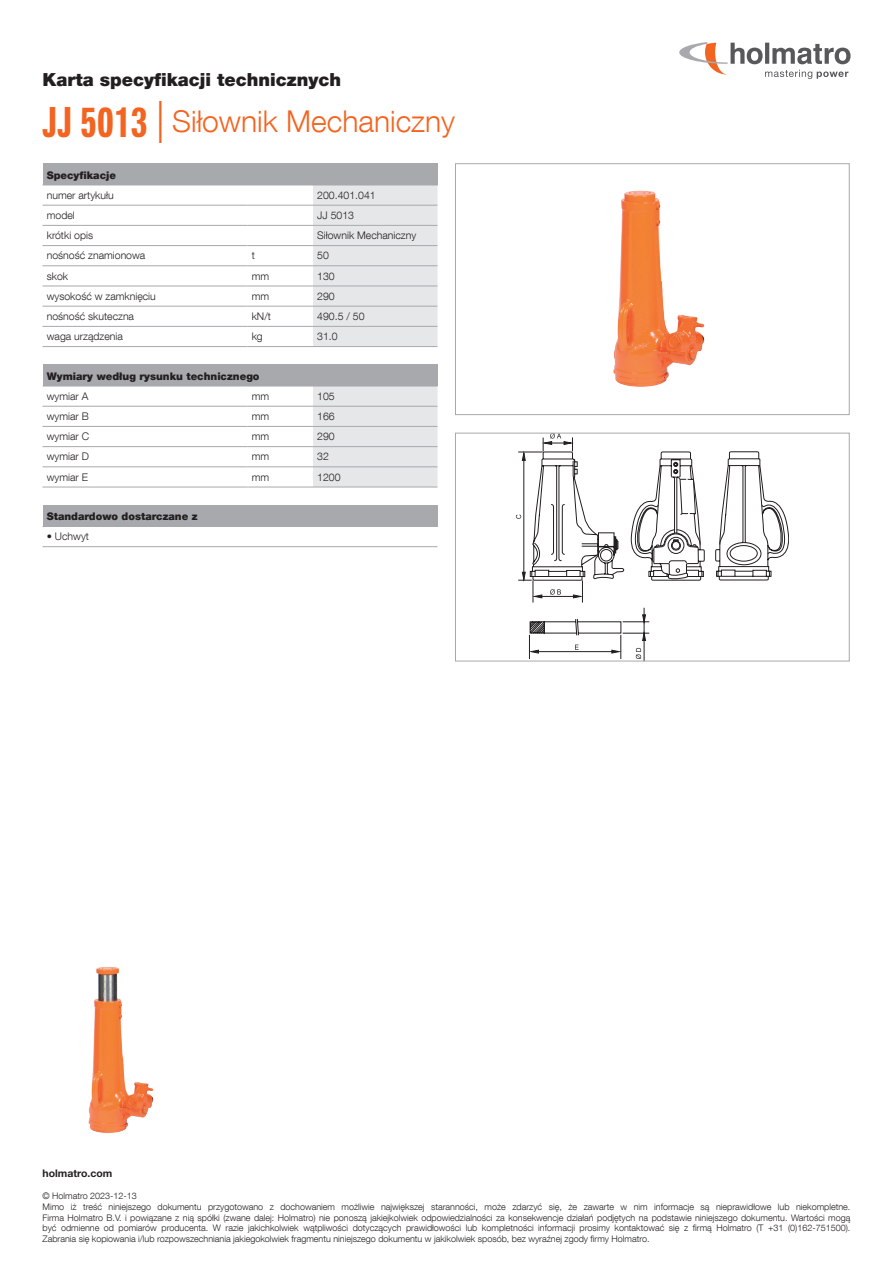
<style>
.page{position:relative;width:893px;height:1263px;background:#fff}
.page>*{position:absolute;margin:0;border:0;box-sizing:border-box;transform-origin:0 0}
.t1{font:300 30px "Helvetica Neue LT Com";color:#f36421}
.t2{font:900 18px "Helvetica Neue LT Com";color:#231f20}
.t3{font:300 10.5px "Helvetica Neue LT Com";color:#231f20}
.t4{font:900 10.5px "Helvetica Neue LT Com";color:#231f20}
.t5{font:700 10.5px "Helvetica Neue LT Std";color:#231f20}
.t6{font:300 9px/10.8px "Helvetica Neue LT Com";color:#231f20}
.s1{font-family:"Neue Helvetica Pro 79 Cm";font-weight:700;font-size:42px}
.s2{font-family:"Helvetica Neue LT Std";font-size:42px}
</style>
<div class="page">
<svg style="left:679px;top:42px;width:171px;height:37px"></svg>
<div style="left:43px;top:164px;width:394px;height:21px;background:#a8a9ad"></div>
<svg style="left:313px;top:164px;width:125px;height:183px"></svg>
<hr style="left:43px;top:185px;width:204px;height:1px;background:#a8a9ad">
<hr style="left:247px;top:185px;width:66px;height:1px;background:#a8a9ad">
<hr style="left:313px;top:185px;width:125px;height:1px;background:#a8a9ad">
<hr style="left:43px;top:205px;width:204px;height:1px;background:#a8a9ad">
<hr style="left:247px;top:205px;width:66px;height:1px;background:#a8a9ad">
<hr style="left:313px;top:205px;width:124px;height:1px;background:#a8a9ad">
<hr style="left:43px;top:225px;width:204px;height:1px;background:#a8a9ad">
<hr style="left:247px;top:225px;width:66px;height:1px;background:#a8a9ad">
<hr style="left:313px;top:225px;width:124px;height:1px;background:#a8a9ad">
<hr style="left:43px;top:245px;width:204px;height:1px;background:#a8a9ad">
<hr style="left:247px;top:245px;width:66px;height:1px;background:#a8a9ad">
<hr style="left:313px;top:245px;width:124px;height:1px;background:#a8a9ad">
<hr style="left:43px;top:265px;width:204px;height:1px;background:#a8a9ad">
<hr style="left:247px;top:265px;width:66px;height:1px;background:#a8a9ad">
<hr style="left:313px;top:265px;width:124px;height:1px;background:#a8a9ad">
<hr style="left:43px;top:286px;width:204px;height:1px;background:#a8a9ad">
<hr style="left:247px;top:286px;width:66px;height:1px;background:#a8a9ad">
<hr style="left:313px;top:286px;width:124px;height:1px;background:#a8a9ad">
<hr style="left:43px;top:306px;width:204px;height:1px;background:#a8a9ad">
<hr style="left:247px;top:306px;width:66px;height:1px;background:#a8a9ad">
<hr style="left:313px;top:306px;width:124px;height:1px;background:#a8a9ad">
<hr style="left:43px;top:346px;width:204px;height:1px;background:#a8a9ad">
<hr style="left:43px;top:326px;width:204px;height:1px;background:#a8a9ad">
<hr style="left:247px;top:346px;width:66px;height:1px;background:#a8a9ad">
<hr style="left:247px;top:326px;width:66px;height:1px;background:#a8a9ad">
<hr style="left:313px;top:346px;width:124px;height:1px;background:#a8a9ad">
<hr style="left:313px;top:326px;width:124px;height:1px;background:#a8a9ad">
<div style="left:43px;top:365px;width:394px;height:21px;background:#a8a9ad"></div>
<svg style="left:313px;top:365px;width:125px;height:122px"></svg>
<hr style="left:43px;top:386px;width:204px;height:1px;background:#a8a9ad">
<hr style="left:247px;top:386px;width:66px;height:1px;background:#a8a9ad">
<hr style="left:313px;top:386px;width:125px;height:1px;background:#a8a9ad">
<hr style="left:43px;top:406px;width:204px;height:1px;background:#a8a9ad">
<hr style="left:247px;top:406px;width:66px;height:1px;background:#a8a9ad">
<hr style="left:313px;top:406px;width:124px;height:1px;background:#a8a9ad">
<hr style="left:43px;top:426px;width:204px;height:1px;background:#a8a9ad">
<hr style="left:247px;top:426px;width:66px;height:1px;background:#a8a9ad">
<hr style="left:313px;top:426px;width:124px;height:1px;background:#a8a9ad">
<hr style="left:43px;top:446px;width:204px;height:1px;background:#a8a9ad">
<hr style="left:247px;top:446px;width:66px;height:1px;background:#a8a9ad">
<hr style="left:313px;top:446px;width:124px;height:1px;background:#a8a9ad">
<hr style="left:43px;top:487px;width:204px;height:1px;background:#a8a9ad">
<hr style="left:43px;top:467px;width:204px;height:1px;background:#a8a9ad">
<hr style="left:247px;top:487px;width:66px;height:1px;background:#a8a9ad">
<hr style="left:247px;top:467px;width:66px;height:1px;background:#a8a9ad">
<hr style="left:313px;top:487px;width:124px;height:1px;background:#a8a9ad">
<hr style="left:313px;top:467px;width:124px;height:1px;background:#a8a9ad">
<div style="left:43px;top:505px;width:394px;height:21px;background:#a8a9ad"></div>
<svg style="left:437px;top:505px;width:1px;height:21px"></svg>
<hr style="left:43px;top:546px;width:394px;height:1px;background:#a8a9ad">
<hr style="left:43px;top:526px;width:395px;height:1px;background:#a8a9ad">
<img style="left:88px;top:966px;width:66px;height:167px">
<svg style="left:529px;top:608px;width:120px;height:51px"></svg>
<svg style="left:516px;top:435px;width:273px;height:167px"></svg>
<div style="left:455px;top:433px;width:394px;height:228px;border:1px solid #a8a9ad"></div>
<img style="left:613px;top:190px;width:92px;height:197px">
<div style="left:455px;top:164px;width:394px;height:251px;border:1px solid #a8a9ad"></div>
<h2 class="t2" style="left:43px;top:68px;width:300px">Karta specyfikacji technicznych</h2>
<h1 class="t1" style="left:43px;top:103px;width:414px"><span class="s1">JJ 5013</span> <span class="s2">|</span> Siłownik Mechaniczny</h1>
<p class="t4" style="left:47px;top:169px;width:71px">Specyfikacje</p>
<p class="t3" style="left:47px;top:189px;width:68px">numer artykułu</p>
<p class="t3" style="left:317px;top:189px;width:60px">200.401.041</p>
<p class="t3" style="left:47px;top:209px;width:30px">model</p>
<p class="t3" style="left:317px;top:209px;width:38px">JJ 5013</p>
<p class="t3" style="left:47px;top:229px;width:48px">krótki opis</p>
<p class="t3" style="left:317px;top:229px;width:100px">Siłownik Mechaniczny</p>
<p class="t3" style="left:47px;top:249px;width:100px">nośność znamionowa</p>
<p class="t3" style="left:252px;top:249px;width:5px">t</p>
<p class="t3" style="left:317px;top:249px;width:13px">50</p>
<p class="t3" style="left:47px;top:269px;width:23px">skok</p>
<p class="t3" style="left:252px;top:269px;width:19px">mm</p>
<p class="t3" style="left:317px;top:269px;width:19px">130</p>
<p class="t3" style="left:47px;top:290px;width:111px">wysokość w zamknięciu</p>
<p class="t3" style="left:252px;top:290px;width:19px">mm</p>
<p class="t3" style="left:317px;top:290px;width:19px">290</p>
<p class="t3" style="left:47px;top:310px;width:89px">nośność skuteczna</p>
<p class="t3" style="left:252px;top:310px;width:21px">kN/t</p>
<p class="t3" style="left:317px;top:310px;width:49px">490.5 / 50</p>
<p class="t3" style="left:47px;top:330px;width:78px">waga urządzenia</p>
<p class="t3" style="left:252px;top:330px;width:13px">kg</p>
<p class="t3" style="left:317px;top:330px;width:22px">31.0</p>
<p class="t4" style="left:47px;top:370px;width:214px">Wymiary według rysunku technicznego</p>
<p class="t3" style="left:47px;top:390px;width:43px">wymiar A</p>
<p class="t3" style="left:252px;top:390px;width:19px">mm</p>
<p class="t3" style="left:317px;top:390px;width:19px">105</p>
<p class="t3" style="left:47px;top:410px;width:44px">wymiar B</p>
<p class="t3" style="left:252px;top:410px;width:19px">mm</p>
<p class="t3" style="left:317px;top:410px;width:19px">166</p>
<p class="t3" style="left:47px;top:430px;width:44px">wymiar C</p>
<p class="t3" style="left:252px;top:430px;width:19px">mm</p>
<p class="t3" style="left:317px;top:430px;width:19px">290</p>
<p class="t3" style="left:47px;top:450px;width:44px">wymiar D</p>
<p class="t3" style="left:252px;top:450px;width:19px">mm</p>
<p class="t3" style="left:317px;top:450px;width:13px">32</p>
<p class="t3" style="left:47px;top:470px;width:43px">wymiar E</p>
<p class="t3" style="left:252px;top:470px;width:19px">mm</p>
<p class="t3" style="left:317px;top:470px;width:25px">1200</p>
<p class="t4" style="left:47px;top:510px;width:152px">Standardowo dostarczane z</p>
<p class="t3" style="left:47px;top:530px;width:44px">• Uchwyt</p>
<p class="t5" style="left:43px;top:1167px;width:71px">holmatro.com</p>
<p class="t6" style="left:43px;top:1190px;width:809px">© Holmatro 2023-12-13<br>Mimo iż treść niniejszego dokumentu przygotowano z dochowaniem możliwie największej staranności, może zdarzyć się, że zawarte w nim informacje są nieprawidłowe lub niekompletne.<br>Firma Holmatro B.V. i powiązane z nią spółki (zwane dalej: Holmatro) nie ponoszą jakiejkolwiek odpowiedzialności za konsekwencje działań podjętych na podstawie niniejszego dokumentu. Wartości mogą być odmienne od pomiarów producenta. W razie jakichkolwiek wątpliwości dotyczących prawidłowości lub kompletności informacji prosimy kontaktować się z firmą Holmatro (T +31 (0)162-751500).<br>Zabrania się kopiowania i/lub rozpowszechniania jakiegokolwiek fragmentu niniejszego dokumentu w jakikolwiek sposób, bez wyraźnej zgody firmy Holmatro.</p>
</div>
